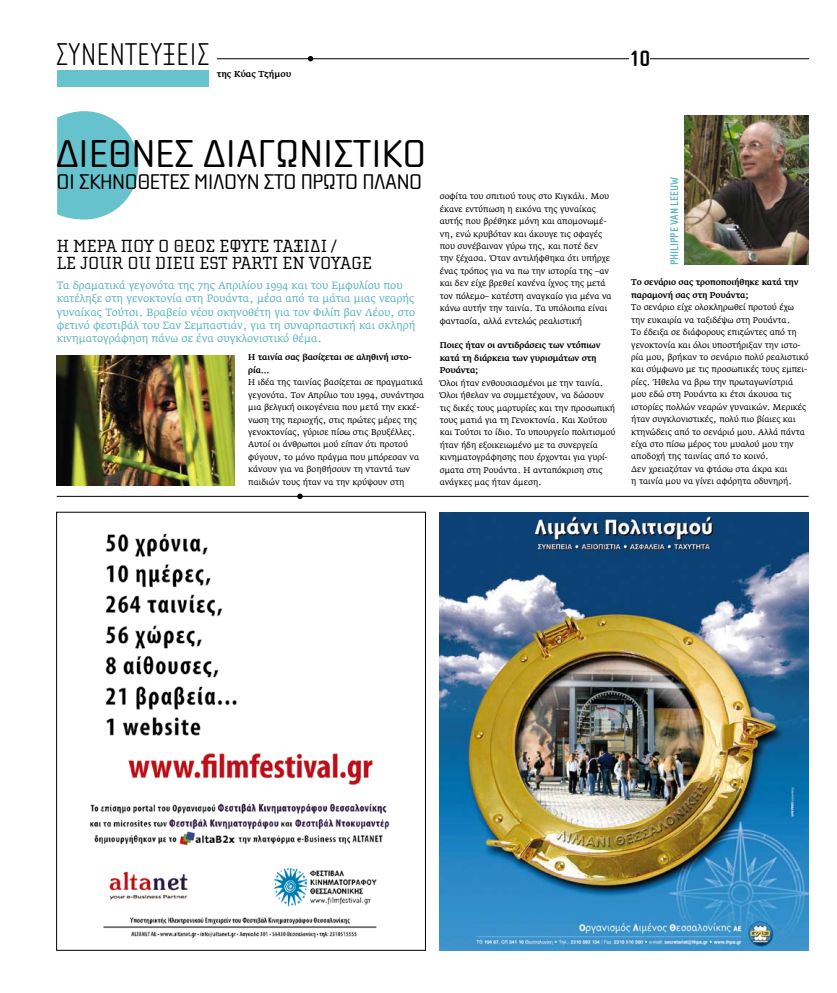
<style>
.page{position:relative;width:837px;height:993px;background:#fff}
.page>*{position:absolute;margin:0;border:0;box-sizing:border-box;transform-origin:0 0}
.t1{font:40.1px "Cholla Wide OS Gr";color:#000}
.t2{font:100 32.5px "Cholla Sans Gr";color:#000}
.t3{font:700 22.9px "Cholla Sans Gr";color:#000}
.t4{font:22px "Cholla Wide OS Gr";letter-spacing:-.02em;color:#000}
.t5{font:18.1px/17.2px "Cholla Slab Gr";color:#000}
.t6{font:700 11.5px "Cholla Sans Gr";color:#5eb4be}
.t7{font:10.5px/13.4px "Fedra Serif AGR";color:#5eb4be}
.t8{font:500 8.6px "Fedra Serif AGR";color:#000}
.t9{font:8.3px/12.4px "Fedra Serif AGR";color:#000}
.t10{font:500 8.3px/12.4px "Fedra Serif AGR";letter-spacing:-.01em;color:#000}
</style>
<div class="page">
<img style="left:439px;top:512px;width:369px;height:438px">
<hr style="left:57px;top:496px;width:751px;height:1px;background:#000">
<svg style="left:297px;top:493px;width:5px;height:6px"></svg>
<img style="left:90px;top:533px;width:300px;height:405px">
<div style="left:57px;top:71px;width:151px;height:16px;background:#66c2cc"></div>
<hr style="left:217px;top:59px;width:591px;height:1px;background:#000">
<div style="left:629px;top:48px;width:21px;height:18px;background:#fff"></div>
<svg style="left:308px;top:56px;width:5px;height:5px"></svg>
<svg style="left:57px;top:111px;width:81px;height:108px;background:#7dcbd3"></svg>
<img style="left:684px;top:116px;width:124px;height:148px">
<img style="left:57px;top:356px;width:177px;height:129px">
<h2 class="t2" style="left:56px;top:36px;width:155px">ΣΥΝΕΝΤΕΥΞΕΙΣ</h2>
<p class="t8" style="left:216px;top:69px;width:76px">της Κύας Τζήμου</p>
<h3 class="t3" style="left:629px;top:45px;width:22px">10</h3>
<h1 class="t1" style="left:56px;top:131px;width:371px">ΔΙΕΘΝΕΣ ΔΙΑΓΩΝΙΣΤΙΚΟ</h1>
<h3 class="t4" style="left:56px;top:169px;width:367px">ΟΙ ΣΚΗΝΟΘΕΤΕΣ ΜΙΛΟΥΝ ΣΤΟ ΠΡΩΤΟ ΠΛΑΝΟ</h3>
<h3 class="t5" style="left:57px;top:237px;width:317px">Η ΜΕΡΑ ΠΟΥ Ο ΘΕΟΣ ΕΦΥΓΕ ΤΑΞΙΔΙ /<br>LE JOUR OU DIEU EST PARTI EN VOYAGE</h3>
<p class="t7" style="left:57px;top:279px;width:360px">Τα δραματικά γεγονότα της 7ης Απριλίου 1994 και του Εμφυλίου που κατέληξε στη γενοκτονία στη Ρουάντα, μέσα από τα μάτια μιας νεαρής γυναίκας Τούτσι. Βραβείο νέου σκηνοθέτη για τον Φιλίπ βαν Λέου, στο φετινό φεστιβάλ του Σαν Σεμπαστιάν, για τη συναρπαστική και σκληρή κινηματογράφηση πάνω σε ένα συγκλονιστικό θέμα.</p>
<p class="t10" style="left:248px;top:351px;width:165px">Η ταινία σας βασίζεται σε αληθινή ιστο&shy;ρία…</p>
<p class="t9" style="left:248px;top:376px;width:177px">Η ιδέα της ταινίας βασίζεται σε πραγματικά γεγονότα. Τον Απρίλιο του 1994, συνάντησα μια βελγική οικογένεια που μετά την εκκέ&shy;νωση της περιοχής, στις πρώτες μέρες της γενοκτονίας, γύρισε πίσω στις Βρυξέλλες.<br>Αυτοί οι άνθρωποι μού είπαν ότι προτού φύγουν, το μόνο πράγμα που μπόρεσαν να κάνουν για να βοηθήσουν τη νταντά των παιδιών τους ήταν να την κρύψουν στη</p>
<p class="t9" style="left:439px;top:190px;width:173px">σοφίτα του σπιτιού τους στο Κιγκάλι. Μου έκανε εντύπωση η εικόνα της γυναίκας αυτής που βρέθηκε μόνη και απομονωμέ&shy;νη, ενώ κρυβόταν και άκουγε τις σφαγές που συνέβαιναν γύρω της, και ποτέ δεν την ξέχασα. Όταν αντιλήφθηκα ότι υπήρχε ένας τρόπος για να πω την ιστορία της –αν και δεν είχε βρεθεί κανένα ίχνος της μετά τον πόλεμο– κατέστη αναγκαίο για μένα να κάνω αυτήν την ταινία. Τα υπόλοιπα είναι φαντασία, αλλά εντελώς ρεαλιστική</p>
<p class="t10" style="left:439px;top:339px;width:162px">Ποιες ήταν οι αντιδράσεις των ντόπιων κατά τη διάρκεια των γυρισμάτων στη<br>Ρουάντα;</p>
<p class="t9" style="left:439px;top:377px;width:177px">Όλοι ήταν ενθουσιασμένοι με την ταινία.<br>Όλοι ήθελαν να συμμετέχουν, να δώσουν τις δικές τους μαρτυρίες και την προσωπική τους ματιά για τη Γενοκτονία. Και Χούτου και Τούτσι το ίδιο. Το υπουργείο πολιτισμού ήταν ήδη εξοικειωμένο με τα συνεργεία κινηματογράφησης που έρχονται για γυρί&shy;σματα στη Ρουάντα. Η ανταπόκριση στις ανάγκες μας ήταν άμεση.</p>
<h3 class="t6" style="left:667px;top:265px;width:90px;rotate:-90deg">Philippe Van Leeuw</h3>
<p class="t10" style="left:631px;top:276px;width:169px">Το σενάριο σας τροποποιήθηκε κατά την παραμονή σας στη Ρουάντα;</p>
<p class="t9" style="left:631px;top:301px;width:179px">Το σενάριο είχε ολοκληρωθεί προτού έχω την ευκαιρία να ταξιδέψω στη Ρουάντα.<br>Το έδειξα σε διάφορους επιζώντες από τη γενοκτονία και όλοι υποστήριξαν την ιστο&shy;ρία μου, βρήκαν το σενάριο πολύ ρεαλιστικό και σύμφωνο με τις προσωπικές τους εμπει&shy;ρίες. Ήθελα να βρω την πρωταγωνίστριά μου εδώ στη Ρουάντα κι έτσι άκουσα τις ιστορίες πολλών νεαρών γυναικών. Μερικές ήταν συγκλονιστικές, πολύ πιο βίαιες και κτηνώδεις από το σενάριό μου. Αλλά πάντα είχα στο πίσω μέρος του μυαλού μου την αποδοχή της ταινίας από το κοινό.<br>Δεν χρειαζόταν να φτάσω στα άκρα και<br>η ταινία μου να γίνει αφόρητα οδυνηρή.</p>
</div>
